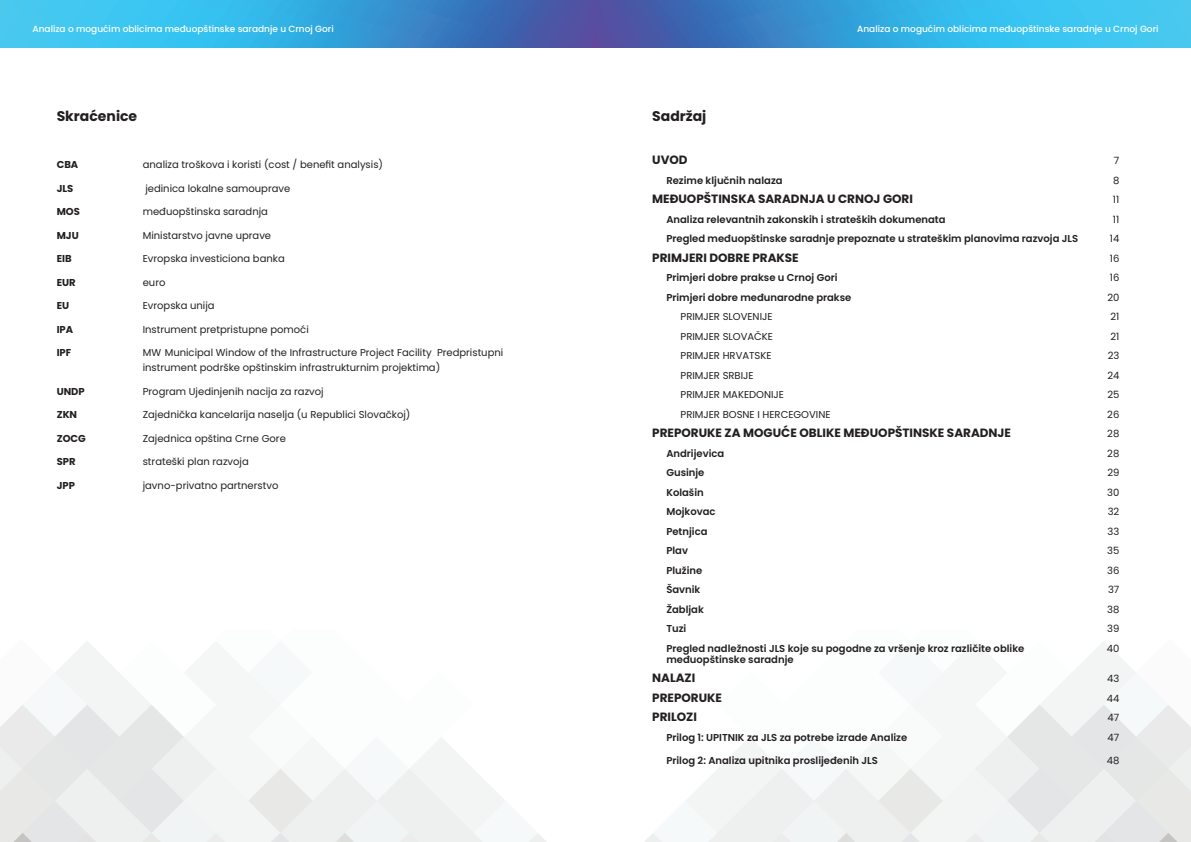
<style>
.page{position:relative;width:1191px;height:842px;background:#fff}
.page>*{position:absolute;margin:0;border:0;box-sizing:border-box;transform-origin:0 0}
.t1{font:700 14px "Poppins";color:#231f20}
.t2{font:700 12px "Poppins";color:#231f20}
.t3{font:10px/15px "Poppins";color:#231f20}
.t4{font:600 10px "Poppins";color:#231f20}
.t5{font:700 10px "Poppins";color:#231f20}
.t6{font:500 9px "Poppins";color:#fff}
</style>
<div class="page">
<svg style="left:0;top:0;width:595px;height:47px;background:#3b9ed7"></svg>
<svg style="left:595px;top:0;width:596px;height:47px;background:#3b9ed7"></svg>
<img style="left:0;top:641px;width:1191px;height:201px">
<p class="t6" style="left:32px;top:24px;width:303px">Analiza o mogućim oblicima međuopštinske saradnje u Crnoj Gori</p>
<p class="t6" style="left:857px;top:24px;width:303px">Analiza o mogućim oblicima međuopštinske saradnje u Crnoj Gori</p>
<h1 class="t1" style="left:57px;top:108px;width:82px">Skraćenice</h1>
<p class="t5" style="left:57px;top:159px;width:23px">CBA</p>
<p class="t3" style="left:143px;top:157px;width:242px">analiza troškova i koristi (cost / benefit analysis)</p>
<p class="t5" style="left:57px;top:182px;width:18px">JLS</p>
<p class="t3" style="left:145px;top:181px;width:146px">jedinica lokalne samouprave</p>
<p class="t5" style="left:57px;top:206px;width:25px">MOS</p>
<p class="t3" style="left:143px;top:204px;width:127px">međuopštinska saradnja</p>
<p class="t5" style="left:57px;top:229px;width:24px">MJU</p>
<p class="t3" style="left:143px;top:228px;width:130px">Ministarstvo javne uprave</p>
<p class="t5" style="left:57px;top:253px;width:16px">EIB</p>
<p class="t3" style="left:143px;top:251px;width:144px">Evropska investiciona banka</p>
<p class="t5" style="left:57px;top:276px;width:20px">EUR</p>
<p class="t3" style="left:143px;top:275px;width:24px">euro</p>
<p class="t5" style="left:57px;top:300px;width:14px">EU</p>
<p class="t3" style="left:143px;top:298px;width:73px">Evropska unija</p>
<p class="t5" style="left:57px;top:323px;width:18px">IPA</p>
<p class="t3" style="left:143px;top:322px;width:168px">Instrument pretpristupne pomoći</p>
<p class="t5" style="left:57px;top:347px;width:16px">IPF</p>
<p class="t3" style="left:143px;top:345px;width:362px">MW Municipal Window of the Infrastructure Project Facility Predpristupni instrument podrške opštinskim infrastrukturnim projektima)</p>
<p class="t5" style="left:57px;top:385px;width:30px">UNDP</p>
<p class="t3" style="left:143px;top:384px;width:182px">Program Ujedinjenih nacija za razvoj</p>
<p class="t5" style="left:57px;top:409px;width:22px">ZKN</p>
<p class="t3" style="left:143px;top:407px;width:269px">Zajednička kancelarija naselja (u Republici Slovačkoj)</p>
<p class="t5" style="left:57px;top:432px;width:31px">ZOCG</p>
<p class="t3" style="left:143px;top:431px;width:145px">Zajednica opština Crne Gore</p>
<p class="t5" style="left:57px;top:456px;width:20px">SPR</p>
<p class="t3" style="left:143px;top:454px;width:108px">strateški plan razvoja</p>
<p class="t5" style="left:57px;top:479px;width:20px">JPP</p>
<p class="t3" style="left:143px;top:478px;width:137px">javno-privatno partnerstvo</p>
<h1 class="t1" style="left:652px;top:108px;width:56px">Sadržaj</h1>
<p class="t2" style="left:652px;top:153px;width:37px">UVOD</p>
<p class="t3" style="left:1114px;top:153px;width:7px">7</p>
<p class="t4" style="left:666px;top:174px;width:118px">Rezime ključnih nalaza</p>
<p class="t3" style="left:1113px;top:173px;width:8px">8</p>
<p class="t2" style="left:652px;top:192px;width:262px">MEĐUOPŠTINSKA SARADNJA U CRNOJ GORI</p>
<p class="t3" style="left:1113px;top:192px;width:8px">11</p>
<p class="t4" style="left:666px;top:213px;width:281px">Analiza relevantnih zakonskih i strateških dokumenata</p>
<p class="t3" style="left:1113px;top:212px;width:8px">11</p>
<p class="t4" style="left:666px;top:233px;width:413px">Pregled međuopštinske saradnje prepoznate u strateškim planovima razvoja JLS</p>
<p class="t3" style="left:1109px;top:231px;width:11px">14</p>
<p class="t2" style="left:652px;top:250px;width:148px">PRIMJERI DOBRE PRAKSE</p>
<p class="t3" style="left:1109px;top:251px;width:11px">16</p>
<p class="t4" style="left:666px;top:272px;width:173px">Primjeri dobre prakse u Crnoj Gori</p>
<p class="t3" style="left:1109px;top:270px;width:11px">16</p>
<p class="t4" style="left:666px;top:291px;width:186px">Primjeri dobre međunarodne prakse</p>
<p class="t3" style="left:1107px;top:290px;width:14px">20</p>
<p class="t3" style="left:680px;top:309px;width:93px">PRIMJER SLOVENIJE</p>
<p class="t3" style="left:1110px;top:309px;width:10px">21</p>
<p class="t3" style="left:680px;top:329px;width:94px">PRIMJER SLOVAČKE</p>
<p class="t3" style="left:1110px;top:329px;width:10px">21</p>
<p class="t3" style="left:680px;top:348px;width:93px">PRIMJER HRVATSKE</p>
<p class="t3" style="left:1107px;top:348px;width:13px">23</p>
<p class="t3" style="left:680px;top:368px;width:75px">PRIMJER SRBIJE</p>
<p class="t3" style="left:1107px;top:368px;width:14px">24</p>
<p class="t3" style="left:680px;top:387px;width:105px">PRIMJER MAKEDONIJE</p>
<p class="t3" style="left:1107px;top:387px;width:14px">25</p>
<p class="t3" style="left:680px;top:407px;width:151px">PRIMJER BOSNE I HERCEGOVINE</p>
<p class="t3" style="left:1107px;top:407px;width:14px">26</p>
<p class="t2" style="left:652px;top:426px;width:360px">PREPORUKE ZA MOGUĆE OBLIKE MEĐUOPŠTINSKE SARADNJE</p>
<p class="t3" style="left:1107px;top:426px;width:14px">28</p>
<p class="t4" style="left:666px;top:447px;width:59px">Andrijevica</p>
<p class="t3" style="left:1107px;top:446px;width:14px">28</p>
<p class="t4" style="left:666px;top:467px;width:40px">Gusinje</p>
<p class="t3" style="left:1107px;top:465px;width:14px">29</p>
<p class="t4" style="left:666px;top:486px;width:39px">Kolašin</p>
<p class="t3" style="left:1107px;top:485px;width:14px">30</p>
<p class="t4" style="left:666px;top:506px;width:51px">Mojkovac</p>
<p class="t3" style="left:1107px;top:504px;width:13px">32</p>
<p class="t4" style="left:666px;top:525px;width:43px">Petnjica</p>
<p class="t3" style="left:1107px;top:524px;width:13px">33</p>
<p class="t4" style="left:666px;top:545px;width:23px">Plav</p>
<p class="t3" style="left:1107px;top:543px;width:14px">35</p>
<p class="t4" style="left:666px;top:564px;width:37px">Plužine</p>
<p class="t3" style="left:1107px;top:563px;width:14px">36</p>
<p class="t4" style="left:666px;top:584px;width:36px">Šavnik</p>
<p class="t3" style="left:1108px;top:582px;width:13px">37</p>
<p class="t4" style="left:666px;top:603px;width:39px">Žabljak</p>
<p class="t3" style="left:1107px;top:602px;width:14px">38</p>
<p class="t4" style="left:666px;top:623px;width:21px">Tuzi</p>
<p class="t3" style="left:1107px;top:621px;width:14px">39</p>
<p class="t4" style="left:666px;top:642px;width:359px">Pregled nadležnosti JLS koje su pogodne za vršenje kroz različite oblike</p>
<p class="t3" style="left:1106px;top:641px;width:14px">40</p>
<p class="t4" style="left:666px;top:653px;width:129px">međuopštinske saradnje</p>
<p class="t2" style="left:652px;top:671px;width:45px">NALAZI</p>
<p class="t3" style="left:1107px;top:671px;width:14px">43</p>
<p class="t2" style="left:652px;top:691px;width:71px">PREPORUKE</p>
<p class="t3" style="left:1106px;top:691px;width:14px">44</p>
<p class="t2" style="left:652px;top:710px;width:46px">PRILOZI</p>
<p class="t3" style="left:1107px;top:710px;width:13px">47</p>
<p class="t4" style="left:666px;top:731px;width:242px">Prilog 1: UPITNIK za JLS za potrebe izrade Analize</p>
<p class="t3" style="left:1107px;top:730px;width:13px">47</p>
<p class="t4" style="left:666px;top:754px;width:213px">Prilog 2: Analiza upitnika proslijeđenih JLS</p>
<p class="t3" style="left:1106px;top:753px;width:14px">48</p>
</div>
